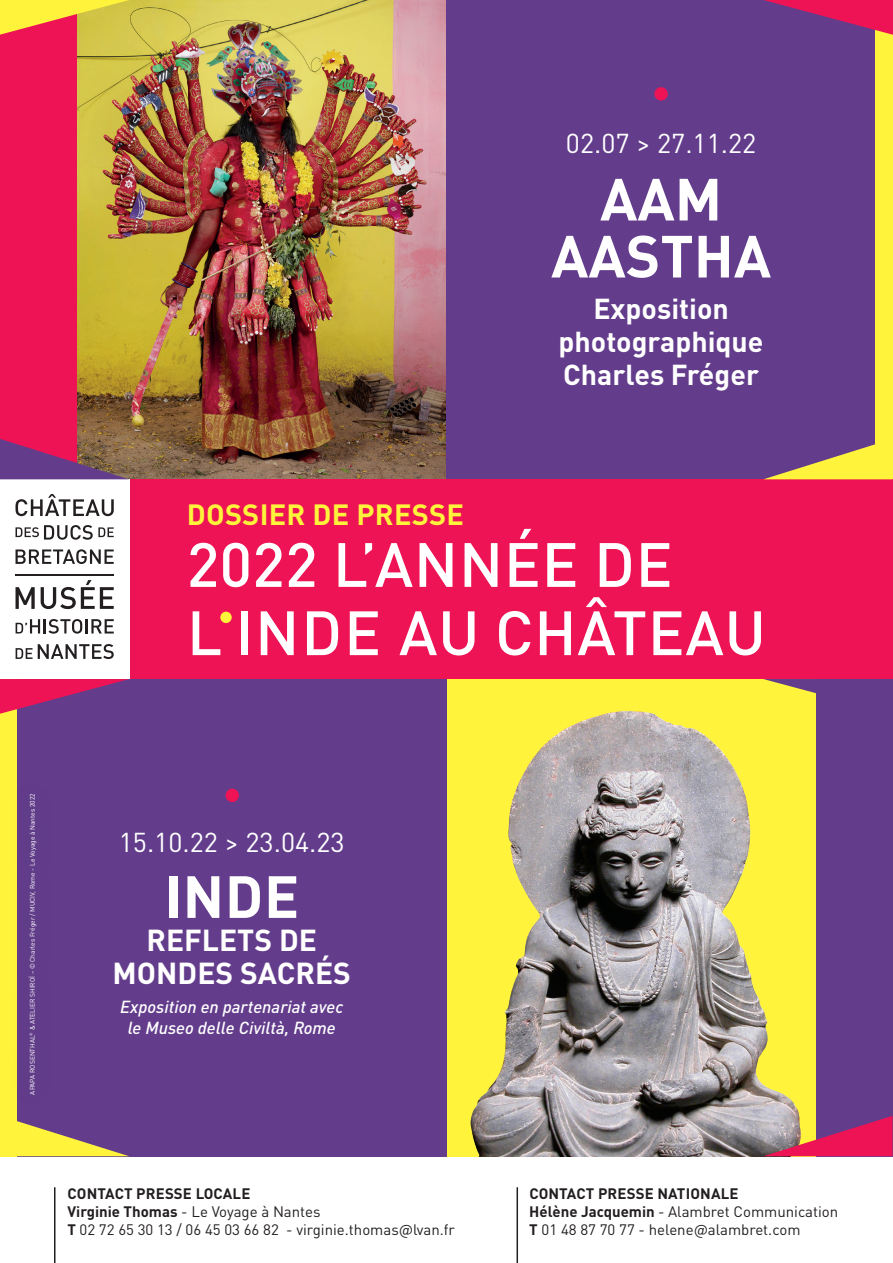
<style>
.page{position:relative;width:893px;height:1263px;background:#fff}
.page>*{position:absolute;margin:0;border:0;box-sizing:border-box;transform-origin:0 0}
.t1{font:500 61.5px "DINOT";letter-spacing:.01em;color:#fff}
.t2{font:700 58.5px/57px "DINOT";color:#fff;text-align:center}
.t3{font:700 30px/33px "DINOT";color:#fff;text-align:center}
.t4{font:700 28.95px "DINOT";letter-spacing:.01em;color:#fff33c}
.t5{font:700 28.5px "DINOT";color:#fff}
.t6{font:27px "DINOT";color:#fff}
.t7{font:italic 500 17.25px "DINOT";color:#fff}
.t8{font:15px "DINOT";color:#231f20}
.t9{font:700 15px "DINOT";letter-spacing:.01em;color:#231f20}
.t10{font:6.6px "DINOT";color:#fff}
.s1{font-weight:700}
</style>
<div class="page">
<img style="left:446px;top:679px;width:371px;height:477px">
<div style="left:817px;top:679px;width:76px;height:477px;background:#633d8c"></div>
<img style="left:76px;top:0;width:370px;height:479px">
<div style="left:0;top:0;width:76px;height:491px;background:#ed1354"></div>
<div style="left:446px;top:0;width:430px;height:532px;background:#633d8c"></div>
<div style="left:876px;top:10px;width:17px;height:470px;background:#fff33c"></div>
<div style="left:0;top:679px;width:17px;height:477px;background:#fff33c"></div>
<div style="left:17px;top:679px;width:429px;height:477px;background:#633d8c"></div>
<div style="left:129px;top:479px;width:764px;height:200px;background:#ed1354"></div>
<svg style="left:764px;top:0;width:129px;height:35px"></svg>
<div style="left:0;top:479px;width:129px;height:200px;background:#fff"></div>
<svg style="left:16px;top:587px;width:19px;height:22px"></svg>
<svg style="left:41px;top:580px;width:73px;height:29px"></svg>
<svg style="left:16px;top:619px;width:98px;height:15px"></svg>
<svg style="left:16px;top:644px;width:98px;height:15px"></svg>
<svg style="left:15px;top:494px;width:99px;height:22px"></svg>
<svg style="left:16px;top:525px;width:98px;height:15px"></svg>
<svg style="left:16px;top:549px;width:98px;height:15px"></svg>
<hr style="left:16px;top:574px;width:98px;height:2px;background:#231f20">
<div style="left:654px;top:87px;width:14px;height:14px;background:#ed1354;border-radius:50%"></div>
<div style="left:226px;top:789px;width:13px;height:13px;background:#ed1354;border-radius:50%"></div>
<div style="left:220px;top:612px;width:12px;height:11px;background:#fff33c;border-radius:50%"></div>
<hr style="left:517px;top:1187px;width:1px;height:76px;background:#231f20">
<hr style="left:54px;top:1187px;width:2px;height:76px;background:#231f20">
<svg style="left:0;top:439px;width:129px;height:40px"></svg>
<svg style="left:17px;top:1121px;width:111px;height:35px"></svg>
<svg style="left:763px;top:1116px;width:129px;height:40px"></svg>
<svg style="left:765px;top:439px;width:111px;height:40px"></svg>
<svg style="left:0;top:679px;width:129px;height:35px"></svg>
<svg style="left:763px;top:679px;width:54px;height:35px;background:#ddcb4d"></svg>
<svg style="left:0;top:0;width:129px;height:35px"></svg>
<div style="left:9px;top:776px;width:46px;height:335px;background:#231f20;opacity:.5"></div>
<p class="t6" style="left:566px;top:127px;width:192px">02.07 &gt; 27.11.22</p>
<p class="t2" style="left:551px;top:169px;width:222px">AAM<br>AASTHA</p>
<p class="t5" style="left:593px;top:290px;width:137px">Exposition</p>
<p class="t5" style="left:559px;top:323px;width:206px">photographique</p>
<p class="t5" style="left:563px;top:356px;width:197px">Charles Fréger</p>
<p class="t4" style="left:187px;top:496px;width:279px">DOSSIER DE PRESSE</p>
<p class="t1" style="left:187px;top:525px;width:488px">2022 L’ANNÉE DE</p>
<p class="t1" style="left:187px;top:594px;width:581px">L INDE AU CHÂTEAU</p>
<p class="t10" style="left:28px;top:1094px;width:303px;rotate:-90deg">APAPA ROSENTHAL<sup>®</sup> &amp; ATELIER SHIROÏ – © Charles Fréger / MUCIV, Rome - Le Voyage à Nantes 2022</p>
<p class="t6" style="left:119px;top:825px;width:227px">15.10.22 &gt; 23.04.23</p>
<p class="t2" style="left:164px;top:866px;width:137px">INDE</p>
<p class="t3" style="left:113px;top:923px;width:240px">REFLETS DE<br>MONDES SACRÉS</p>
<p class="t7" style="left:120px;top:996px;width:225px">Exposition en partenariat avec</p>
<p class="t7" style="left:128px;top:1017px;width:210px">le Museo delle Civiltà, Rome</p>
<p class="t9" style="left:68px;top:1183px;width:184px">CONTACT PRESSE LOCALE</p>
<p class="t8" style="left:68px;top:1202px;width:255px"><span class="s1">Virginie Thomas</span> - Le Voyage à Nantes</p>
<p class="t8" style="left:68px;top:1220px;width:389px"><span class="s1">T</span> 02 72 65 30 13 / 06 45 03 66 82 - virginie.thomas@lvan.fr</p>
<p class="t9" style="left:529px;top:1184px;width:211px">CONTACT PRESSE NATIONALE</p>
<p class="t8" style="left:529px;top:1202px;width:310px"><span class="s1">Hélène Jacquemin</span> - Alambret Communication</p>
<p class="t8" style="left:529px;top:1220px;width:273px"><span class="s1">T</span> 01 48 87 70 77 - helene@alambret.com</p>
</div>
